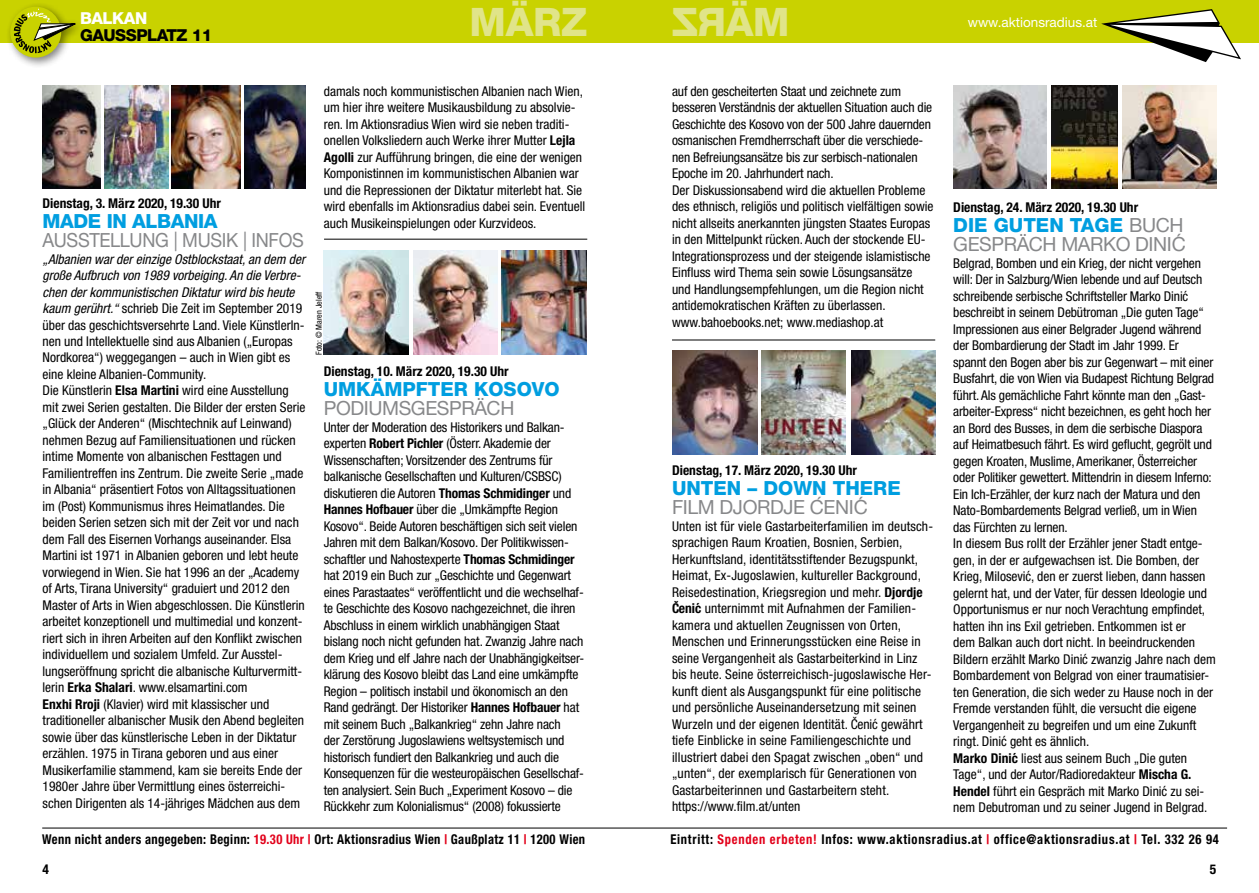
<style>
.page{position:relative;width:1259px;height:893px;background:#fff}
.page>*{position:absolute;margin:0;border:0;box-sizing:border-box;transform-origin:0 0}
.t1{font:800 39.3px "Helvetica Neue";color:#e0e489}
.t2{font:19.5px/19.5px "Helvetica Neue";letter-spacing:-.02em;color:#87888a}
.t3{font:800 19.5px "Helvetica Neue";color:#009ee0}
.t4{font:19.5px "Helvetica Neue";letter-spacing:-.02em;color:#87888a;scale:.93 1}
.t5{font:800 19.5px "Helvetica Neue";letter-spacing:-.02em;color:#009ee0}
.t6{font:800 16.5px "Helvetica Neue";letter-spacing:-.03em;color:#000}
.t7{font:800 16.5px "Helvetica Neue";letter-spacing:-.03em;color:#fff}
.t8{font:condensed 13.5px/16.5px "Helvetica Neue";color:#000}
.t9{font:700 condensed 13.5px "Helvetica Neue";color:#000}
.t10{font:700 condensed 13.5px "Helvetica Neue";letter-spacing:.06em;color:#000;scale:.93 1}
.t11{font:700 condensed 13.5px "Helvetica Neue";letter-spacing:.03em;color:#000;scale:.93 1}
.t12{font:13.5px "Helvetica Neue";color:#fff}
.t13{font:700 condensed 13.5px "Helvetica Neue";letter-spacing:.03em;color:#000}
.t14{font:condensed 8.25px "Helvetica Neue";color:#000}
.s1{font-style:italic}
.s2{font-weight:700}
.s3{font-weight:800;color:#009ee0}
.s4{color:#e2001a}
</style>
<div class="page">
<div style="left:0;top:0;width:629px;height:43px;background:#c9d200"></div>
<div style="left:6px;top:2px;width:79px;height:66px;background:#000;opacity:.5"></div>
<div style="left:10px;top:7px;width:51px;height:51px;background:#c9d200;border-radius:50%"></div>
<svg style="left:14px;top:9px;width:62px;height:44px"></svg>
<div style="left:629px;top:0;width:630px;height:43px;background:#c9d200"></div>
<svg style="left:1101px;top:9px;width:140px;height:53px"></svg>
<hr style="left:672px;top:340px;width:263px;height:1px;background:#000">
<hr style="left:42px;top:828px;width:1185px;height:1px;background:#000">
<img style="left:43px;top:85px;width:58px;height:104px">
<img style="left:104px;top:85px;width:64px;height:104px">
<img style="left:172px;top:85px;width:68px;height:104px">
<img style="left:244px;top:85px;width:62px;height:104px">
<img style="left:324px;top:251px;width:85px;height:103px">
<img style="left:413px;top:251px;width:84px;height:103px">
<img style="left:502px;top:251px;width:85px;height:103px">
<img style="left:672px;top:351px;width:85px;height:103px">
<img style="left:761px;top:351px;width:84px;height:103px">
<img style="left:851px;top:351px;width:84px;height:103px">
<img style="left:953px;top:85px;width:93px;height:104px">
<img style="left:1051px;top:85px;width:67px;height:104px">
<img style="left:1123px;top:85px;width:93px;height:104px">
<hr style="left:324px;top:239px;width:263px;height:1px;background:#000">
<p class="t7" style="left:80px;top:9px;width:69px">BALKAN</p>
<p class="t6" style="left:80px;top:25px;width:133px">GAUSSPLATZ 11</p>
<h1 class="t1" style="left:469px;top:-1px;width:119px">MÄRZ</h1>
<p class="t9" style="left:43px;top:195px;width:180px">Dienstag, 3. März 2020, 19.30 Uhr</p>
<h2 class="t5" style="left:43px;top:209px;width:177px">MADE IN ALBANIA</h2>
<h2 class="t4" style="left:43px;top:228px;width:282px">AUSSTELLUNG | MUSIK | INFOS</h2>
<p class="t8" style="left:43px;top:250px;width:264px"><span class="s1">„Albanien war der einzige Ostblockstaat, an dem der große Aufbruch von 1989 vorbeiging. An die Verbre&shy;chen der kommunistischen Diktatur wird bis heute kaum gerührt.“</span> schrieb Die Zeit im September 2019 über das geschichtsversehrte Land. Viele KünstlerIn&shy;nen und Intellektuelle sind aus Albanien („Europas Nordkorea“) weggegangen – auch in Wien gibt es eine kleine Albanien-Community.<br>Die Künstlerin <span class="s2">Elsa Martini</span> wird eine Ausstellung mit zwei Serien gestalten. Die Bilder der ersten Serie „Glück der Anderen“ (Mischtechnik auf Leinwand) nehmen Bezug auf Familiensituationen und rücken intime Momente von albanischen Festtagen und Familientreffen ins Zentrum. Die zweite Serie „made in Albania“ präsentiert Fotos von Alltagssituationen im (Post) Kommunismus ihres Heimatlandes. Die beiden Serien setzen sich mit der Zeit vor und nach dem Fall des Eisernen Vorhangs auseinander. Elsa Martini ist 1971 in Albanien geboren und lebt heute vorwiegend in Wien. Sie hat 1996 an der „Academy of Arts, Tirana University“ graduiert und 2012 den Master of Arts in Wien abgeschlossen. Die Künstlerin arbeitet konzeptionell und multimedial und konzent&shy;riert sich in ihren Arbeiten auf den Konflikt zwischen individuellem und sozialem Umfeld. Zur Ausstel&shy;lungseröffnung spricht die albanische Kulturvermitt&shy;lerin <span class="s2">Erka Shalari</span>. www.elsamartini.com<br><span class="s2">Enxhi Rroji</span> (Klavier) wird mit klassischer und traditioneller albanischer Musik den Abend begleiten sowie über das künstlerische Leben in der Diktatur erzählen. 1975 in Tirana geboren und aus einer Musikerfamilie stammend, kam sie bereits Ende der 1980er Jahre über Vermittlung eines österreichi&shy;schen Dirigenten als 14-jähriges Mädchen aus dem</p>
<p class="t8" style="left:324px;top:83px;width:263px">damals noch kommunistischen Albanien nach Wien, um hier ihre weitere Musikausbildung zu absolvie&shy;ren. Im Aktionsradius Wien wird sie neben traditi&shy;onellen Volksliedern auch Werke ihrer Mutter <span class="s2">Lejla Agolli</span> zur Aufführung bringen, die eine der wenigen Komponistinnen im kommunistischen Albanien war und die Repressionen der Diktatur miterlebt hat. Sie wird ebenfalls im Aktionsradius dabei sein. Eventuell auch Musikeinspielungen oder Kurzvideos.</p>
<p class="t14" style="left:314px;top:355px;width:65px;rotate:-90deg">Foto: © Maren Jeleff</p>
<p class="t9" style="left:324px;top:363px;width:186px">Dienstag, 10. März 2020, 19.30 Uhr</p>
<h2 class="t3" style="left:324px;top:377px;width:237px">UMKÄMPFTER KOSOVO</h2>
<h2 class="t2" style="left:324px;top:398px;width:192px">PODIUMSGESPRÄCH</h2>
<p class="t8" style="left:324px;top:419px;width:262px">Unter der Moderation des Historikers und Balkan&shy;experten <span class="s2">Robert Pichler</span> (Österr. Akademie der Wissenschaften; Vorsitzender des Zentrums für balkanische Gesellschaften und Kulturen/CSBSC) diskutieren die Autoren <span class="s2">Thomas Schmidinger</span> und <span class="s2">Hannes Hofbauer</span> über die „Umkämpfte Region Kosovo“. Beide Autoren beschäftigen sich seit vielen Jahren mit dem Balkan/Kosovo. Der Politikwissen&shy;schaftler und Nahostexperte <span class="s2">Thomas Schmidinger </span>hat 2019 ein Buch zur „Geschichte und Gegenwart eines Parastaates“ veröffentlicht und die wechselhaf&shy;te Geschichte des Kosovo nachgezeichnet, die ihren Abschluss in einem wirklich unabhängigen Staat bislang noch nicht gefunden hat. Zwanzig Jahre nach dem Krieg und elf Jahre nach der Unabhängigkeitser&shy;klärung des Kosovo bleibt das Land eine umkämpfte Region – politisch instabil und ökonomisch an den Rand gedrängt. Der Historiker <span class="s2">Hannes Hofbauer</span> hat mit seinem Buch „Balkankrieg“ zehn Jahre nach<br>der Zerstörung Jugoslawiens weltsystemisch und historisch fundiert den Balkankrieg und auch die Konsequenzen für die westeuropäischen Gesellschaf&shy;ten analysiert. Sein Buch „Experiment Kosovo – die Rückkehr zum Kolonialismus“ (2008) fokussierte</p>
<p class="t12" style="left:968px;top:14px;width:131px">www.aktionsradius.at</p>
<p class="t8" style="left:672px;top:83px;width:263px">auf den gescheiterten Staat und zeichnete zum besseren Verständnis der aktuellen Situation auch die Geschichte des Kosovo von der 500 Jahre dauernden osmanischen Fremdherrschaft über die verschiede&shy;nen Befreiungsansätze bis zur serbisch-nationalen Epoche im 20. Jahrhundert nach.<br>Der Diskussionsabend wird die aktuellen Probleme des ethnisch, religiös und politisch vielfältigen sowie nicht allseits anerkannten jüngsten Staates Europas in den Mittelpunkt rücken. Auch der stockende EU-Integrationsprozess und der steigende islamistische Einfluss wird Thema sein sowie Lösungsansätze und Handlungsempfehlungen, um die Region nicht antidemokratischen Kräften zu überlassen. www.bahoebooks.net; www.mediashop.at</p>
<p class="t9" style="left:672px;top:462px;width:186px">Dienstag, 17. März 2020, 19.30 Uhr</p>
<h2 class="t3" style="left:672px;top:476px;width:230px">UNTEN – DOWN THERE</h2>
<h2 class="t2" style="left:672px;top:497px;width:197px">FILM DJORDJE C´ ENIC´</h2>
<p class="t8" style="left:672px;top:518px;width:262px">Unten ist für viele Gastarbeiterfamilien im deutsch&shy;sprachigen Raum Kroatien, Bosnien, Serbien, Herkunftsland, identitätsstiftender Bezugspunkt, Heimat, Ex-Jugoslawien, kultureller Background, Reisedestination, Kriegsregion und mehr. <span class="s2">Djordje Cˇeni´c</span> unternimmt mit Aufnahmen der Familien&shy;kamera und aktuellen Zeugnissen von Orten, Menschen und Erinnerungsstücken eine Reise in seine Vergangenheit als Gastarbeiterkind in Linz bis heute. Seine österreichisch-jugoslawische Her&shy;kunft dient als Ausgangspunkt für eine politische und persönliche Auseinandersetzung mit seinen Wurzeln und der eigenen Identität. Cˇeni´c gewährt tiefe Einblicke in seine Familiengeschichte und illustriert dabei den Spagat zwischen „oben“ und „unten“, der exemplarisch für Generationen von Gastarbeiterinnen und Gastarbeitern steht. https://www.film.at/unten</p>
<p class="t9" style="left:953px;top:199px;width:186px">Dienstag, 24. März 2020, 19.30 Uhr</p>
<h2 class="t2" style="left:953px;top:215px;width:234px"><span class="s3">DIE GUTEN TAGE</span> BUCH<br>GESPRÄCH MARKO DINIC´</h2>
<p class="t8" style="left:953px;top:254px;width:264px">Belgrad, Bomben und ein Krieg, der nicht vergehen will: Der in Salzburg/Wien lebende und auf Deutsch schreibende serbische Schriftsteller Marko Dini´c beschreibt in seinem Debütroman „Die guten Tage“ Impressionen aus einer Belgrader Jugend während der Bombardierung der Stadt im Jahr 1999. Er<br>spannt den Bogen aber bis zur Gegenwart – mit einer Busfahrt, die von Wien via Budapest Richtung Belgrad führt. Als gemächliche Fahrt könnte man den „Gast&shy;arbeiter-Express“ nicht bezeichnen, es geht hoch her an Bord des Busses, in dem die serbische Diaspora auf Heimatbesuch fährt. Es wird geflucht, gegrölt und gegen Kroaten, Muslime, Amerikaner, Österreicher oder Politiker gewettert. Mittendrin in diesem Inferno:<br>Ein Ich-Erzähler, der kurz nach der Matura und den Nato-Bombardements Belgrad verließ, um in Wien das Fürchten zu lernen.<br>In diesem Bus rollt der Erzähler jener Stadt entge&shy;gen, in der er aufgewachsen ist. Die Bomben, der Krieg, Milosevi´c, den er zuerst lieben, dann hassen gelernt hat, und der Vater, für dessen Ideologie und Opportunismus er nur noch Verachtung empfindet, hatten ihn ins Exil getrieben. Entkommen ist er<br>dem Balkan auch dort nicht. In beeindruckenden Bildern erzählt Marko Dini´c zwanzig Jahre nach dem Bombardement von Belgrad von einer traumatisier&shy;ten Generation, die sich weder zu Hause noch in der Fremde verstanden fühlt, die versucht die eigene Vergangenheit zu begreifen und um eine Zukunft ringt. Dini´c geht es ähnlich.<br><span class="s2">Marko Dini´c</span> liest aus seinem Buch „Die guten Tage“, und der Autor/Radioredakteur <span class="s2">Mischa G.<br>Hendel</span> führt ein Gespräch mit Marko Dini´c zu sei&shy;nem Debutroman und zu seiner Jugend in Belgrad.</p>
<p class="t11" style="left:42px;top:831px;width:585px">Wenn nicht anders angegeben: Beginn: <span class="s4">19.30 Uhr |</span> Ort: Aktionsradius Wien <span class="s4">|</span> Gaußplatz 11 <span class="s4">|</span> 1200 Wien</p>
<p class="t10" style="left:670px;top:831px;width:591px">Eintritt: <span class="s4">Spenden erbeten!</span> Infos: www.aktionsradius.at <span class="s4">|</span> office@aktionsradius.at <span class="s4">|</span> Tel. 332 26 94</p>
<p class="t13" style="left:43px;top:861px;width:8px">4</p>
<p class="t13" style="left:1210px;top:861px;width:8px">5</p>
</div>
